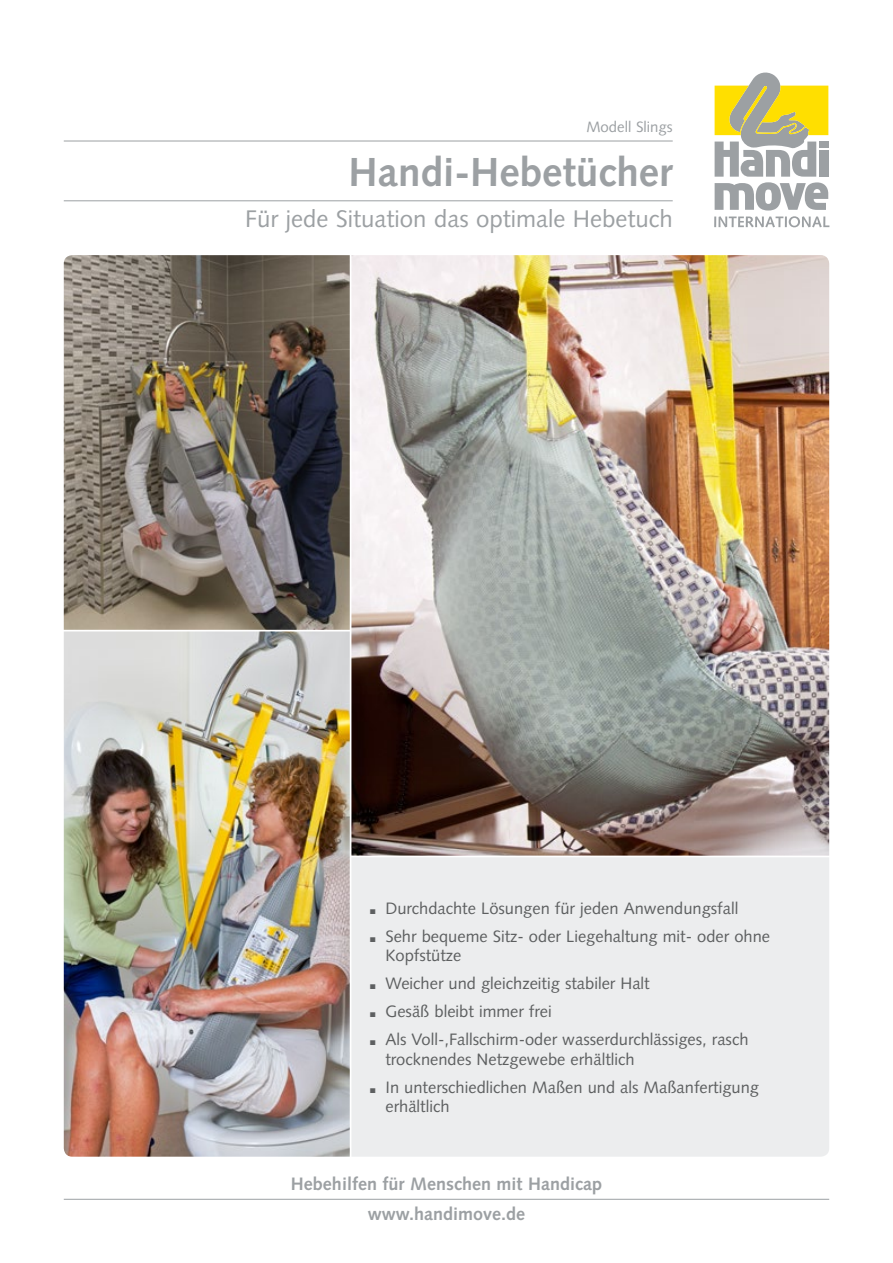
<style>
.page{position:relative;width:893px;height:1263px;background:#fff}
.page>*{position:absolute;margin:0;border:0;box-sizing:border-box;transform-origin:0 0}
.t1{font:700 40.5px "Syntax";color:#9ca0a3}
.t2{font:24px "Syntax";color:#9ca0a3}
.t3{font:700 18px/30px "Syntax";color:#9ca0a3;text-align:center}
.t4{font:16.5px/28px "Syntax";color:#5d5f60}
.t5{font:15px "Syntax";color:#9ca0a3}
.s1{font-weight:900;font-size:27px}
</style>
<div class="page">
<svg style="left:714px;top:72px;width:115px;height:155px"></svg>
<img style="left:351px;top:255px;width:478px;height:600px">
<img style="left:64px;top:255px;width:286px;height:902px">
<div style="left:351px;top:857px;width:478px;height:300px;background:#ecedee"></div>
<hr style="left:64px;top:1199px;width:765px;height:1px;background:#9ca0a3">
<hr style="left:64px;top:141px;width:609px;height:1px;background:#9ca0a3">
<hr style="left:64px;top:200px;width:609px;height:1px;background:#9ca0a3">
<p class="t5" style="left:586px;top:118px;width:88px">Modell Slings</p>
<h1 class="t1" style="left:349px;top:149px;width:326px">Handi-Hebetücher</h1>
<h2 class="t2" style="left:245px;top:204px;width:429px">Für jede Situation das optimale Hebetuch</h2>
<p class="t4" style="left:368px;top:894px;width:403px"><span class="s1">.</span> Durchdachte Lösungen für jeden Anwendungsfall<br><span class="s1">.</span> Sehr bequeme Sitz- oder Liegehaltung mit- oder ohne</p>
<p class="t4" style="left:368px;top:942px;width:382px;text-indent:17px">Kopfstütze<br><span class="s1">.</span> Weicher und gleichzeitig stabiler Halt<br><span class="s1">.</span> Gesäß bleibt immer frei<br><span class="s1">.</span> Als Voll-,Fallschirm-oder wasserdurchlässiges, rasch</p>
<p class="t4" style="left:368px;top:1045px;width:392px;text-indent:17px">trocknendes Netzgewebe erhältlich<br><span class="s1">.</span> In unterschiedlichen Maßen und als Maßanfertigung</p>
<p class="t4" style="left:385px;top:1093px;width:66px">erhältlich</p>
<p class="t3" style="left:291px;top:1169px;width:313px">Hebehilfen für Menschen mit Handicap www.handimove.de</p>
</div>
